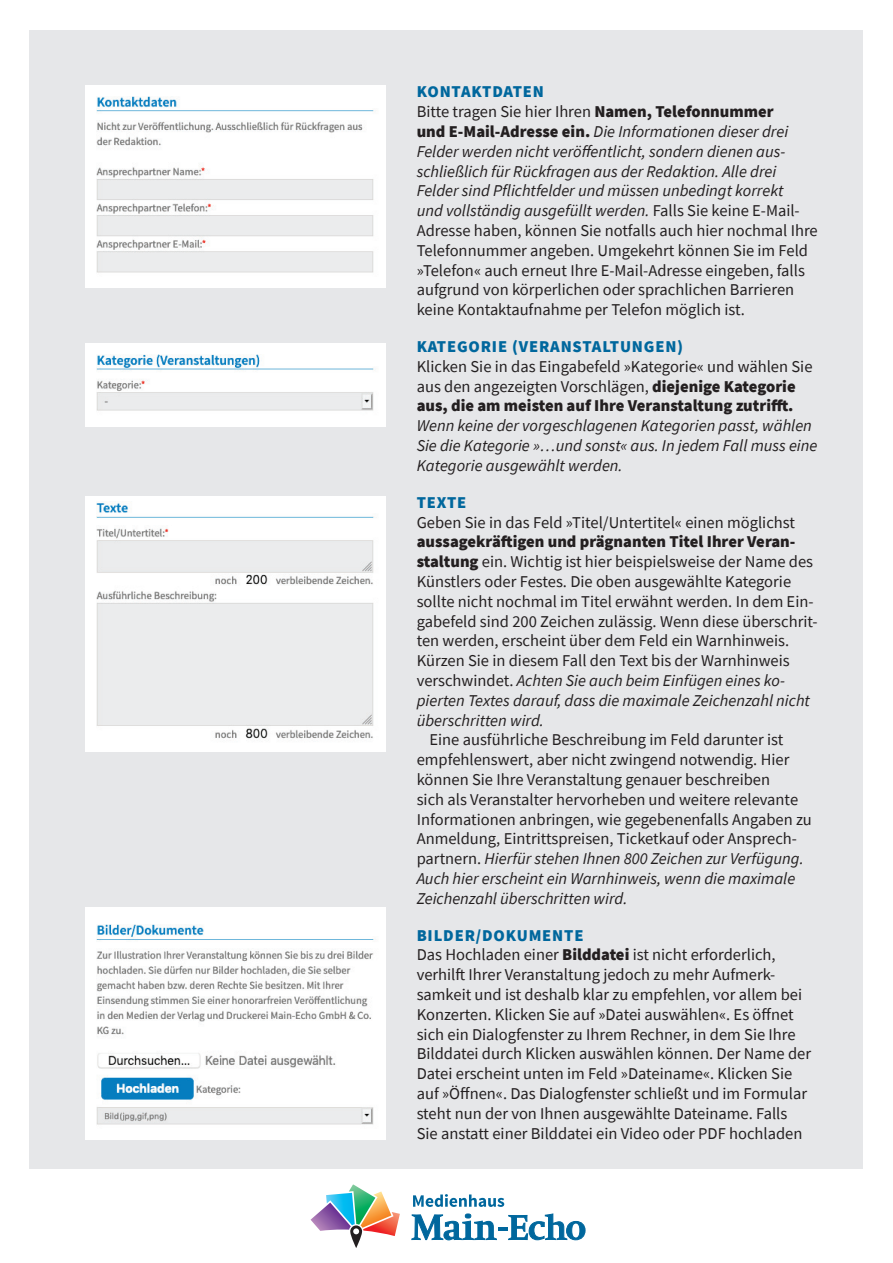
<style>
.page{position:relative;width:893px;height:1263px;background:#fff}
.page>*{position:absolute;margin:0;border:0;box-sizing:border-box;transform-origin:0 0}
.t1{font:16.5px/19.8px "Source Sans Pro";color:#231f20}
.t2{font:italic 16.5px/19.8px "Source Sans Pro";color:#231f20}
.t3{font:900 16.5px "Source Sans Pro";letter-spacing:.05em;color:#00679d}
.s1{font-weight:900;color:#00679d}
.s2{font-weight:900}
.s3{font-style:italic}
</style>
<div class="page">
<div style="left:30px;top:30px;width:833px;height:1139px;background:#e6e7e9"></div>
<svg style="left:311px;top:1184px;width:89px;height:64px"></svg>
<svg style="left:412px;top:1214px;width:173px;height:27px"></svg>
<svg style="left:413px;top:1194px;width:91px;height:13px"></svg>
<img style="left:85px;top:85px;width:300px;height:203px">
<img style="left:85px;top:343px;width:300px;height:84px">
<img style="left:85px;top:496px;width:300px;height:256px">
<img style="left:85px;top:907px;width:300px;height:233px">
<p class="t1" style="left:417px;top:82px;width:403px"><span class="s1">KONTAKTDATEN<br></span>Bitte tragen Sie hier Ihren <span class="s2">Namen, Telefonnummer<br>und E-Mail-Adresse ein.</span> <span class="s3">Die Informationen dieser drei Felder werden nicht veröffentlicht, sondern dienen aus&shy;schließlich für Rückfragen aus der Redaktion. Alle drei Felder sind Pflichtfelder und müssen unbedingt korrekt<br>und vollständig ausgefüllt werden.</span> Falls Sie keine E-Mail-Adresse haben, können Sie notfalls auch hier nochmal Ihre Telefonnummer angeben. Umgekehrt können Sie im Feld »Telefon« auch erneut Ihre E-Mail-Adresse eingeben, falls aufgrund von körperlichen oder sprachlichen Barrieren keine Kontaktaufnahme per Telefon möglich ist.</p>
<p class="t3" style="left:417px;top:335px;width:268px">KATEGORIE (VERANSTALTUNGEN)</p>
<p class="t1" style="left:417px;top:356px;width:397px">Klicken Sie in das Eingabefeld »Kategorie« und wählen Sie aus den angezeigten Vorschlägen, <span class="s2">diejenige Kategorie aus, die am meisten auf Ihre Veranstaltung zutrifft.</span></p>
<p class="t2" style="left:417px;top:416px;width:402px">Wenn keine der vorgeschlagenen Kategorien passt, wählen<br>Sie die Kategorie »…und sonst« aus. In jedem Fall muss eine<br>Kategorie ausgewählt werden.</p>
<p class="t3" style="left:417px;top:491px;width:51px">TEXTE</p>
<p class="t1" style="left:417px;top:512px;width:380px">Geben Sie in das Feld »Titel/Untertitel« einen möglichst</p>
<p class="t1" style="left:417px;top:532px;width:403px"><span class="s2">aussagekräftigen und prägnanten Titel Ihrer Veran&shy;staltung</span> ein. Wichtig ist hier beispielsweise der Name des Künstlers oder Festes. Die oben ausgewählte Kategorie sollte nicht nochmal im Titel erwähnt werden. In dem Ein&shy;gabefeld sind 200 Zeichen zulässig. Wenn diese überschrit&shy;ten werden, erscheint über dem Feld ein Warnhinweis.<br>Kürzen Sie in diesem Fall den Text bis der Warnhinweis verschwindet. <span class="s3">Achten Sie auch beim Einfügen eines ko&shy;pierten Textes darauf, dass die maximale Zeichenzahl nicht überschritten wird.</span></p>
<p class="t1" style="left:417px;top:730px;width:397px;text-indent:13px">Eine ausführliche Beschreibung im Feld darunter ist empfehlenswert, aber nicht zwingend notwendig. Hier können Sie Ihre Veranstaltung genauer beschreiben<br>sich als Veranstalter hervorheben und weitere relevante Informationen anbringen, wie gegebenenfalls Angaben zu Anmeldung, Eintrittspreisen, Ticketkauf oder Ansprech&shy;partnern. <span class="s3">Hierfür stehen Ihnen 800 Zeichen zur Verfügung.<br>Auch hier erscheint ein Warnhinweis, wenn die maximale Zeichenzahl überschritten wird.</span></p>
<p class="t1" style="left:417px;top:925px;width:396px"><span class="s1">BILDER/DOKUMENTE<br></span>Das Hochladen einer <span class="s2">Bilddatei</span> ist nicht erforderlich, verhilft Ihrer Veranstaltung jedoch zu mehr Aufmerk&shy;samkeit und ist deshalb klar zu empfehlen, vor allem bei Konzerten. Klicken Sie auf »Datei auswählen«. Es öffnet sich ein Dialogfenster zu Ihrem Rechner, in dem Sie Ihre Bilddatei durch Klicken auswählen können. Der Name der Datei erscheint unten im Feld »Dateiname«. Klicken Sie auf »Öffnen«. Das Dialogfenster schließt und im Formular steht nun der von Ihnen ausgewählte Dateiname. Falls Sie anstatt einer Bilddatei ein Video oder PDF hochladen</p>
</div>
